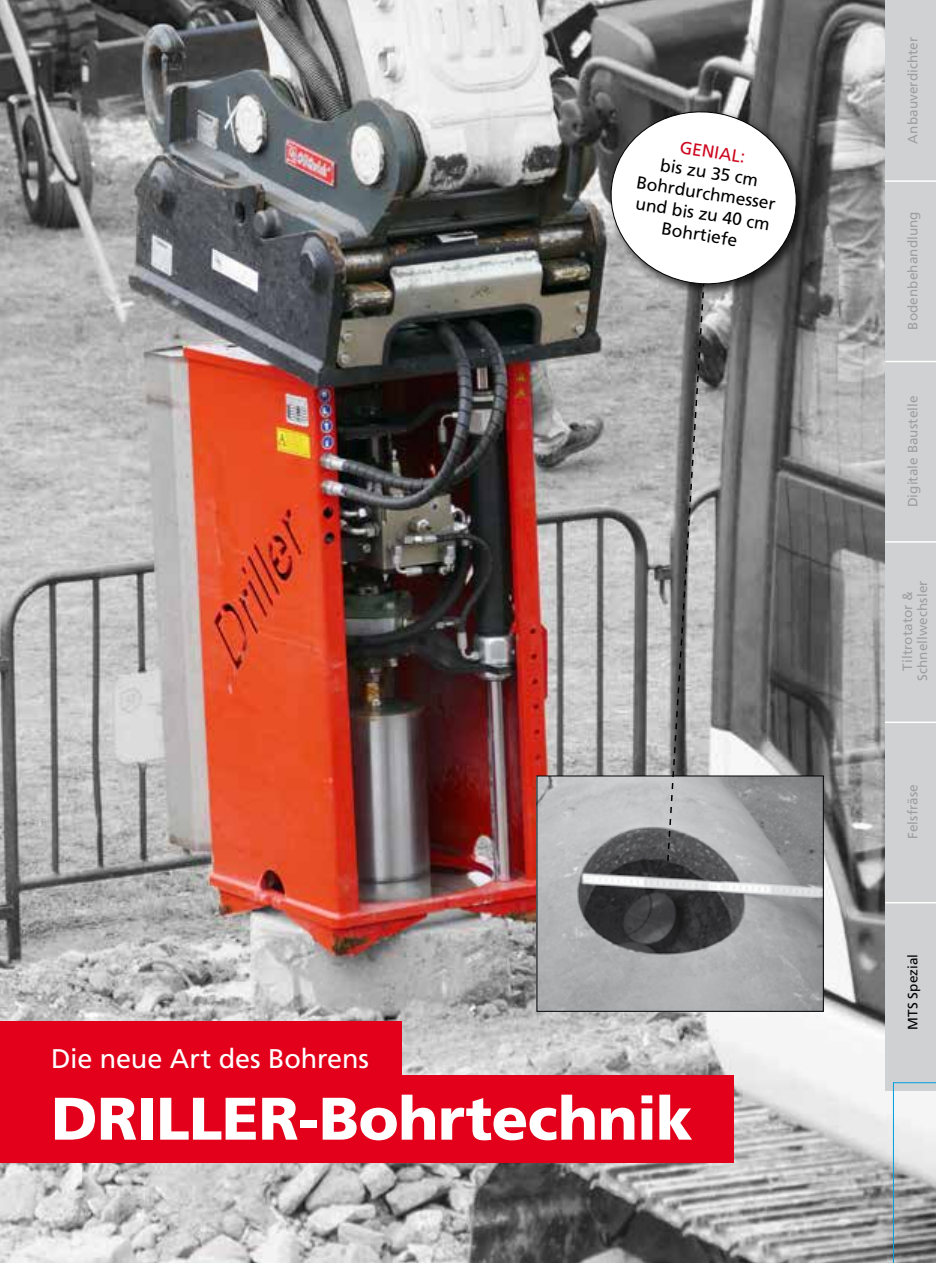
<style>
.page{position:relative;width:936px;height:1263px;background:#fff}
.page>*{position:absolute;margin:0;border:0;box-sizing:border-box;transform-origin:0 0}
.t1{font:900 60px "Frutiger LT Com";letter-spacing:-.01em;color:#fff}
.t2{font:27px "Frutiger LT Com";letter-spacing:-.005em;color:#fff}
.t3{font:17.4px/21px "Frutiger LT Com";color:#000;text-align:center}
.t4{font:17.4px "Frutiger LT Com";color:#cd071e}
.t5{font:13.5px/15px "Frutiger LT Com";letter-spacing:.005em;color:#9c9e9f;text-align:center}
.t6{font:13.5px "Frutiger LT Com";letter-spacing:.005em;color:#000}
</style>
<div class="page">
<img style="left:0;top:0;width:892px;height:1263px">
<div style="left:0;top:1075px;width:733px;height:88px;background:#e2001a"></div>
<div style="left:0;top:1021px;width:401px;height:72px;background:#e2001a"></div>
<img style="left:538px;top:778px;width:283px;height:231px">
<svg style="left:602px;top:103px;width:203px;height:759px"></svg>
<div style="left:885px;top:0;width:50px;height:1091px;background:#d0d1d2"></div>
<hr style="left:884px;top:180px;width:51px;height:2px;background:#fff">
<hr style="left:885px;top:541px;width:50px;height:2px;background:#fff">
<hr style="left:885px;top:361px;width:50px;height:1px;background:#fff">
<hr style="left:884px;top:721px;width:51px;height:2px;background:#fff">
<hr style="left:885px;top:902px;width:50px;height:1px;background:#fff">
<svg style="left:892px;top:1082px;width:43px;height:181px"></svg>
<p class="t4" style="left:681px;top:136px;width:67px;rotate:9deg">GENIAL:</p>
<p class="t3" style="left:641px;top:151px;width:142px;rotate:9deg">bis zu 35 cm<br>Bohrdurchmesser und bis zu 40 cm<br>Bohrtiefe</p>
<h2 class="t2" style="left:51px;top:1042px;width:319px">Die neue Art des Bohrens</h2>
<h1 class="t1" style="left:51px;top:1083px;width:643px">DRILLER-Bohrtechnik</h1>
<p class="t5" style="left:905px;top:144px;width:109px;rotate:-90deg">Anbauverdichter</p>
<p class="t5" style="left:905px;top:330px;width:120px;rotate:-90deg">Bodenbehandlung</p>
<p class="t5" style="left:905px;top:507px;width:113px;rotate:-90deg">Digitale Baustelle</p>
<p class="t5" style="left:899px;top:681px;width:102px;rotate:-90deg">Tiltrotator &amp;<br>Schnellwechsler</p>
<p class="t5" style="left:905px;top:839px;width:57px;rotate:-90deg">Felsfräse</p>
<p class="t6" style="left:904px;top:1030px;width:77px;rotate:-90deg">MTS Spezial</p>
</div>
